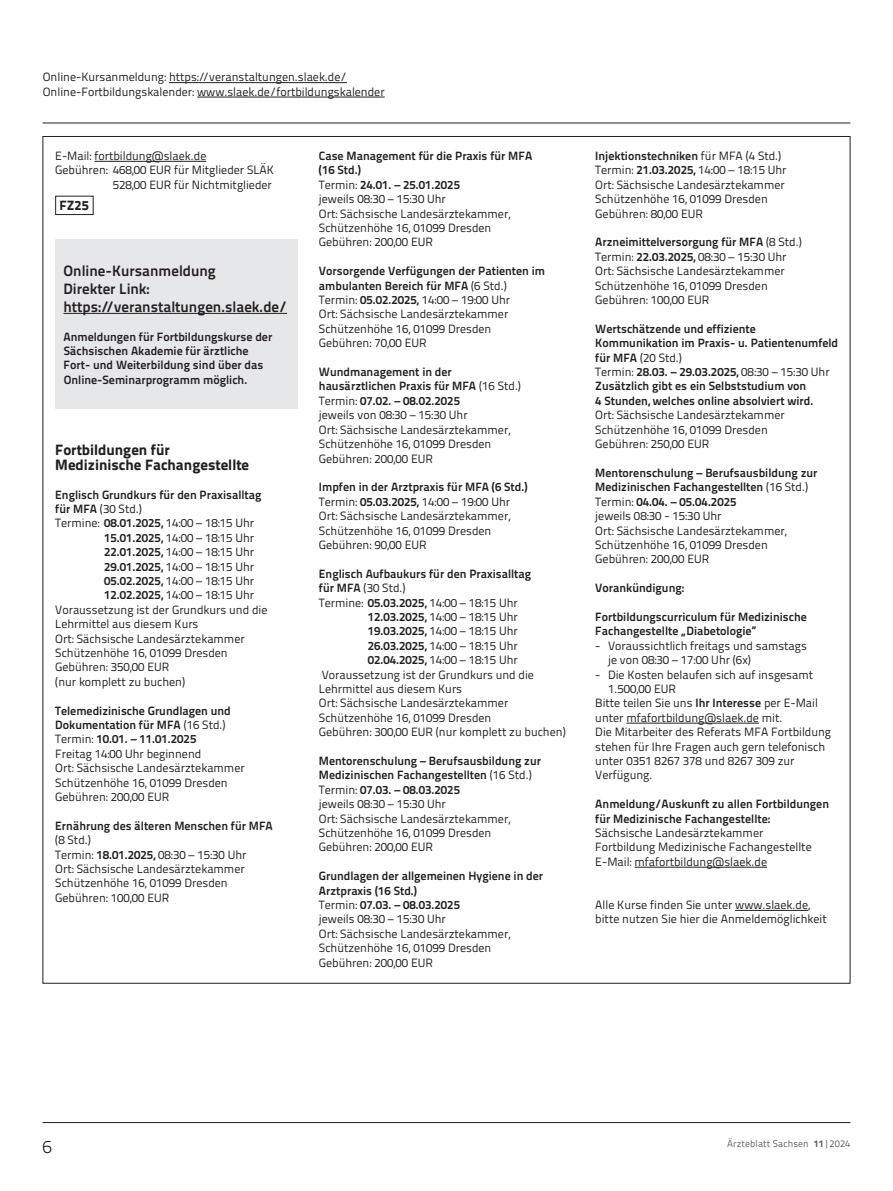
<style>
.page{position:relative;width:893px;height:1191px;background:#fff}
.page>*{position:absolute;margin:0;border:0;box-sizing:border-box;transform-origin:0 0}
.t1{font:300 18px "Titillium Text";color:#231f20}
.t2{font:700 15px/18px "Titillium Text";color:#231f20}
.t3{font:800 15px/14.4px "Titillium Text";color:#231f20}
.t4{font:800 13.5px "Titillium Text";color:#231f20}
.t5{font:12px/14.4px "Titillium Text";color:#231f20}
.t6{font:700 12px/14.4px "Titillium Text";color:#231f20}
.t7{font:9.75px "Titillium Text";letter-spacing:.01em;color:#636366}
.s1{font-weight:700}
.s2{font-weight:400}
.s3{font-weight:800}
</style>
<div class="page">
<hr style="left:43px;top:123px;width:807px;height:1px;background:#231f20">
<hr style="left:43px;top:1122px;width:807px;height:1px;background:#231f20">
<hr style="left:169px;top:82px;width:178px;height:1px;background:#231f20">
<hr style="left:197px;top:97px;width:188px;height:1px;background:#231f20">
<hr style="left:94px;top:161px;width:112px;height:1px;background:#231f20">
<div style="left:55px;top:196px;width:39px;height:19px;border:1px solid #231f20"></div>
<hr style="left:626px;top:723px;width:133px;height:1px;background:#231f20">
<hr style="left:634px;top:867px;width:133px;height:1px;background:#231f20">
<hr style="left:735px;top:910px;width:73px;height:1px;background:#231f20">
<div style="left:55px;top:239px;width:243px;height:170px;background:#e6e7e9"></div>
<hr style="left:63px;top:313px;width:224px;height:1px;background:#231f20">
<p class="t5" style="left:43px;top:69px;width:343px">Online-Kursanmeldung: https://veranstaltungen.slaek.de/<br>Online-Fortbildungskalender: www.slaek.de/fortbildungskalender</p>
<p class="t5" style="left:55px;top:148px;width:153px">E-Mail: fortbildung@slaek.de</p>
<p class="t5" style="left:55px;top:162px;width:220px">Gebühren: 468,00 EUR für Mitglieder SLÄK</p>
<p class="t5" style="left:113px;top:177px;width:161px">528,00 EUR für Nichtmitglieder</p>
<p class="t4" style="left:60px;top:195px;width:31px">FZ25</p>
<p class="t2" style="left:63px;top:260px;width:225px">Online-Kursanmeldung<br>Direkter Link: https://veranstaltungen.slaek.de/</p>
<p class="t6" style="left:63px;top:328px;width:210px">Anmeldungen für Fortbildungskurse der Sächsischen Akademie für ärztliche Fort- und Weiterbildung sind über das Online-Seminarprogramm möglich.</p>
<p class="t3" style="left:55px;top:442px;width:195px">Fortbildungen für<br>Medizinische Fachangestellte</p>
<p class="t6" style="left:55px;top:486px;width:208px">Englisch Grundkurs für den Praxisalltag</p>
<p class="t5" style="left:55px;top:501px;width:88px"><span class="s1">für MFA</span> (30 Std.)</p>
<p class="t5" style="left:55px;top:515px;width:200px">Termine: <span class="s1">08.01.2025,</span> 14:00 – 18:15 Uhr</p>
<p class="t5" style="left:104px;top:530px;width:152px"><span class="s1">15.01.2025,</span> 14:00 – 18:15 Uhr</p>
<p class="t5" style="left:104px;top:544px;width:152px"><span class="s1">22.01.2025,</span> 14:00 – 18:15 Uhr</p>
<p class="t5" style="left:104px;top:558px;width:152px"><span class="s1">29.01.2025,</span> 14:00 – 18:15 Uhr</p>
<p class="t5" style="left:104px;top:573px;width:152px"><span class="s1">05.02.2025,</span> 14:00 – 18:15 Uhr</p>
<p class="t5" style="left:104px;top:587px;width:152px"><span class="s1">12.02.2025,</span> 14:00 – 18:15 Uhr</p>
<p class="t5" style="left:55px;top:602px;width:214px">Voraussetzung ist der Grundkurs und die</p>
<p class="t5" style="left:55px;top:616px;width:145px">Lehrmittel aus diesem Kurs</p>
<p class="t5" style="left:55px;top:630px;width:191px">Ort: Sächsische Landesärztekammer</p>
<p class="t5" style="left:55px;top:645px;width:174px">Schützenhöhe 16, 01099 Dresden</p>
<p class="t5" style="left:55px;top:659px;width:116px">Gebühren: 350,00 EUR</p>
<p class="t5" style="left:55px;top:674px;width:131px">(nur komplett zu buchen)</p>
<p class="t5" style="left:55px;top:702px;width:191px"><span class="s1">Telemedizinische Grundlagen und<br>Dokumentation für MFA</span> (16 Std.)<br>Termin: <span class="s1">10.01. – 11.01.2025<br></span>Freitag 14:00 Uhr beginnend<br>Ort: Sächsische Landesärztekammer<br>Schützenhöhe 16, 01099 Dresden<br>Gebühren: 200,00 EUR</p>
<p class="t6" style="left:55px;top:817px;width:219px">Ernährung des älteren Menschen für MFA</p>
<p class="t5" style="left:55px;top:832px;width:193px">(8 Std.)<br>Termin: <span class="s1">18.01.2025,</span> 08:30 – 15:30 Uhr<br>Ort: Sächsische Landesärztekammer<br>Schützenhöhe 16, 01099 Dresden<br>Gebühren: 100,00 EUR</p>
<p class="t5" style="left:319px;top:148px;width:215px"><span class="s1">Case Management für die Praxis für MFA (16 Std.)<br></span>Termin: <span class="s1">24.01. – 25.01.2025<br></span>jeweils 08:30 – 15:30 Uhr<br>Ort: Sächsische Landesärztekammer,<br>Schützenhöhe 16, 01099 Dresden<br>Gebühren: 200,00 EUR</p>
<p class="t5" style="left:319px;top:263px;width:228px"><span class="s1">Vorsorgende Verfügungen der Patienten im ambulanten Bereich für MFA</span> (6 Std.)<br>Termin: <span class="s1">05.02.2025,</span> 14:00 – 19:00 Uhr<br>Ort: Sächsische Landesärztekammer Schützenhöhe 16, 01099 Dresden Gebühren: 70,00 EUR</p>
<p class="t5" style="left:319px;top:364px;width:204px"><span class="s1">Wundmanagement in der hausärztlichen Praxis für MFA</span> (16 Std.)<br>Termin: <span class="s1">07.02. – 08.02.2025<br></span>jeweils von 08:30 – 15:30 Uhr<br>Ort: Sächsische Landesärztekammer,<br>Schützenhöhe 16, 01099 Dresden<br>Gebühren: 200,00 EUR</p>
<p class="t5" style="left:319px;top:479px;width:210px"><span class="s1">Impfen in der Arztpraxis für MFA (6 Std.)<br></span>Termin: <span class="s1">05.03.2025,</span> 14:00 – 19:00 Uhr Ort: Sächsische Landesärztekammer, Schützenhöhe 16, 01099 Dresden Gebühren: 90,00 EUR</p>
<p class="t6" style="left:319px;top:565px;width:214px">Englisch Aufbaukurs für den Praxisalltag</p>
<p class="t5" style="left:319px;top:580px;width:88px"><span class="s1">für MFA</span> (30 Std.)</p>
<p class="t5" style="left:319px;top:594px;width:200px">Termine: <span class="s1">05.03.2025,</span> 14:00 – 18:15 Uhr</p>
<p class="t5" style="left:368px;top:609px;width:152px"><span class="s1">12.03.2025,</span> 14:00 – 18:15 Uhr</p>
<p class="t5" style="left:368px;top:623px;width:152px"><span class="s1">19.03.2025,</span> 14:00 – 18:15 Uhr</p>
<p class="t5" style="left:368px;top:638px;width:152px"><span class="s1">26.03.2025,</span> 14:00 – 18:15 Uhr</p>
<p class="t5" style="left:368px;top:652px;width:152px"><span class="s1">02.04.2025,</span> 14:00 – 18:15 Uhr</p>
<p class="t5" style="left:322px;top:666px;width:214px">Voraussetzung ist der Grundkurs und die</p>
<p class="t5" style="left:319px;top:681px;width:145px">Lehrmittel aus diesem Kurs</p>
<p class="t5" style="left:319px;top:695px;width:191px">Ort: Sächsische Landesärztekammer</p>
<p class="t5" style="left:319px;top:710px;width:174px">Schützenhöhe 16, 01099 Dresden</p>
<p class="t5" style="left:319px;top:724px;width:248px">Gebühren: 300,00 EUR (nur komplett zu buchen)</p>
<p class="t5" style="left:319px;top:753px;width:224px"><span class="s1">Mentorenschulung – Berufsausbildung zur<br>Medizinischen Fachangestellten</span> (16 Std.)<br>Termin: <span class="s1">07.03. – 08.03.2025<br></span>jeweils 08:30 – 15:30 Uhr<br>Ort: Sächsische Landesärztekammer,<br>Schützenhöhe 16, 01099 Dresden<br>Gebühren: 200,00 EUR</p>
<p class="t5" style="left:319px;top:868px;width:226px"><span class="s1">Grundlagen der allgemeinen Hygiene in der<br>Arztpraxis (16 Std.)<br></span>Termin: <span class="s1">07.03. – 08.03.2025<br></span>jeweils 08:30 – 15:30 Uhr<br>Ort: Sächsische Landesärztekammer,<br>Schützenhöhe 16, 01099 Dresden<br>Gebühren: 200,00 EUR</p>
<p class="t5" style="left:595px;top:148px;width:193px"><span class="s1">Injektionstechniken</span> für MFA (4 Std.)<br>Termin: <span class="s1">21.03.2025,</span> 14:00 – 18:15 Uhr<br>Ort: Sächsische Landesärztekammer<br>Schützenhöhe 16, 01099 Dresden<br>Gebühren: 80,00 EUR</p>
<p class="t5" style="left:595px;top:234px;width:208px"><span class="s1">Arzneimittelversorgung für MFA</span> (8 Std.)<br>Termin: <span class="s1">22.03.2025,</span> 08:30 – 15:30 Uhr Ort: Sächsische Landesärztekammer Schützenhöhe 16, 01099 Dresden Gebühren: 100,00 EUR</p>
<p class="t6" style="left:595px;top:321px;width:244px">Wertschätzende und effiziente Kommunikation im Praxis- u. Patientenumfeld für MFA <span class="s2">(20 Std.)<br>Termin:</span> 28.03. – 29.03.2025, <span class="s2">08:30 – 15:30 Uhr </span>Zusätzlich gibt es ein Selbststudium von<br>4 Stunden, welches online absolviert wird.</p>
<p class="t5" style="left:595px;top:407px;width:191px">Ort: Sächsische Landesärztekammer<br>Schützenhöhe 16, 01099 Dresden<br>Gebühren: 250,00 EUR</p>
<p class="t5" style="left:595px;top:465px;width:224px"><span class="s1">Mentorenschulung – Berufsausbildung zur<br>Medizinischen Fachangestellten</span> (16 Std.)<br>Termin: <span class="s1">04.04. – 05.04.2025<br></span>jeweils 08:30 - 15:30 Uhr<br>Ort: Sächsische Landesärztekammer,<br>Schützenhöhe 16, 01099 Dresden<br>Gebühren: 200,00 EUR</p>
<p class="t6" style="left:595px;top:580px;width:91px">Vorankündigung:</p>
<p class="t6" style="left:595px;top:609px;width:213px">Fortbildungscurriculum für Medizinische<br>Fachangestellte „Diabetologie“</p>
<p class="t5" style="left:608px;top:638px;width:200px;text-indent:-13px">- Voraussichtlich freitags und samstags je von 08:30 – 17:00 Uhr (6x)</p>
<p class="t5" style="left:595px;top:666px;width:219px">- Die Kosten belaufen sich auf insgesamt</p>
<p class="t5" style="left:608px;top:681px;width:69px">1.500,00 EUR</p>
<p class="t5" style="left:595px;top:695px;width:224px">Bitte teilen Sie uns <span class="s1">Ihr Interesse</span> per E-Mail</p>
<p class="t5" style="left:595px;top:710px;width:188px">unter mfafortbildung@slaek.de mit.</p>
<p class="t5" style="left:595px;top:724px;width:237px">Die Mitarbeiter des Referats MFA Fortbildung</p>
<p class="t5" style="left:595px;top:738px;width:231px">stehen für Ihre Fragen auch gern telefonisch</p>
<p class="t5" style="left:595px;top:753px;width:201px">unter 0351 8267 378 und 8267 309 zur</p>
<p class="t5" style="left:595px;top:767px;width:59px">Verfügung.</p>
<p class="t6" style="left:595px;top:796px;width:235px">Anmeldung/Auskunft zu allen Fortbildungen für Medizinische Fachangestellte:</p>
<p class="t5" style="left:595px;top:825px;width:218px">Sächsische Landesärztekammer<br>Fortbildung Medizinische Fachangestellte<br>E-Mail: mfafortbildung@slaek.de</p>
<p class="t5" style="left:595px;top:897px;width:233px">Alle Kurse finden Sie unter www.slaek.de, bitte nutzen Sie hier die Anmeldemöglichkeit</p>
<h1 class="t1" style="left:43px;top:1133px;width:11px">6</h1>
<p class="t7" style="left:727px;top:1136px;width:125px">Ärzteblatt Sachsen <span class="s3">11</span>|2024</p>
</div>
